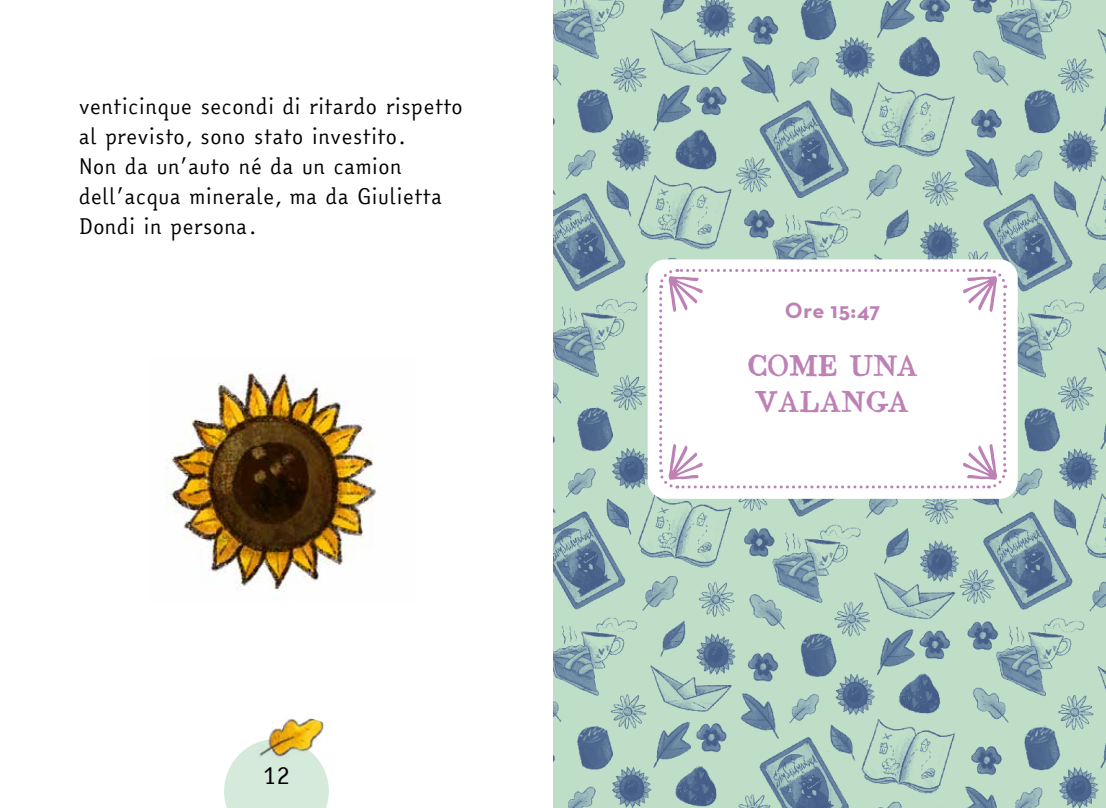
<style>
.page{position:relative;width:1106px;height:808px;background:#fff}
.page>*{position:absolute;margin:0;border:0;box-sizing:border-box;transform-origin:0 0}
.t1{font:30px/36px "Bodoni Hand";letter-spacing:.03em;color:#bd81b6;text-align:center}
.t2{font:24px "Easy Reading PRO";color:#000}
.t3{font:700 22.5px "Neutra Text";letter-spacing:.02em;color:#bd81b6}
.t4{font:21px/30px "Easy Reading PRO";color:#000}
</style>
<div class="page">
<img style="left:553px;top:0;width:553px;height:808px">
<div style="left:647px;top:259px;width:370px;height:240px;background:#fff;border-radius:18px"></div>
<svg style="left:659px;top:269px;width:348px;height:220px"></svg>
<svg style="left:224px;top:751px;width:105px;height:57px;background:#daecdf"></svg>
<img style="left:243px;top:718px;width:86px;height:75px">
<img style="left:165px;top:372px;width:211px;height:219px">
<p class="t4" style="left:79px;top:91px;width:386px">venticinque secondi di ritardo rispetto al previsto, sono stato investito.<br>Non da un’auto né da un camion dell’acqua minerale, ma da Giulietta<br>Dondi in persona.</p>
<p class="t2" style="left:263px;top:757px;width:29px">12</p>
<p class="t3" style="left:784px;top:296px;width:97px">Ore 15:47</p>
<h1 class="t1" style="left:748px;top:352px;width:171px">COME UNA<br>VALANGA</h1>
</div>
